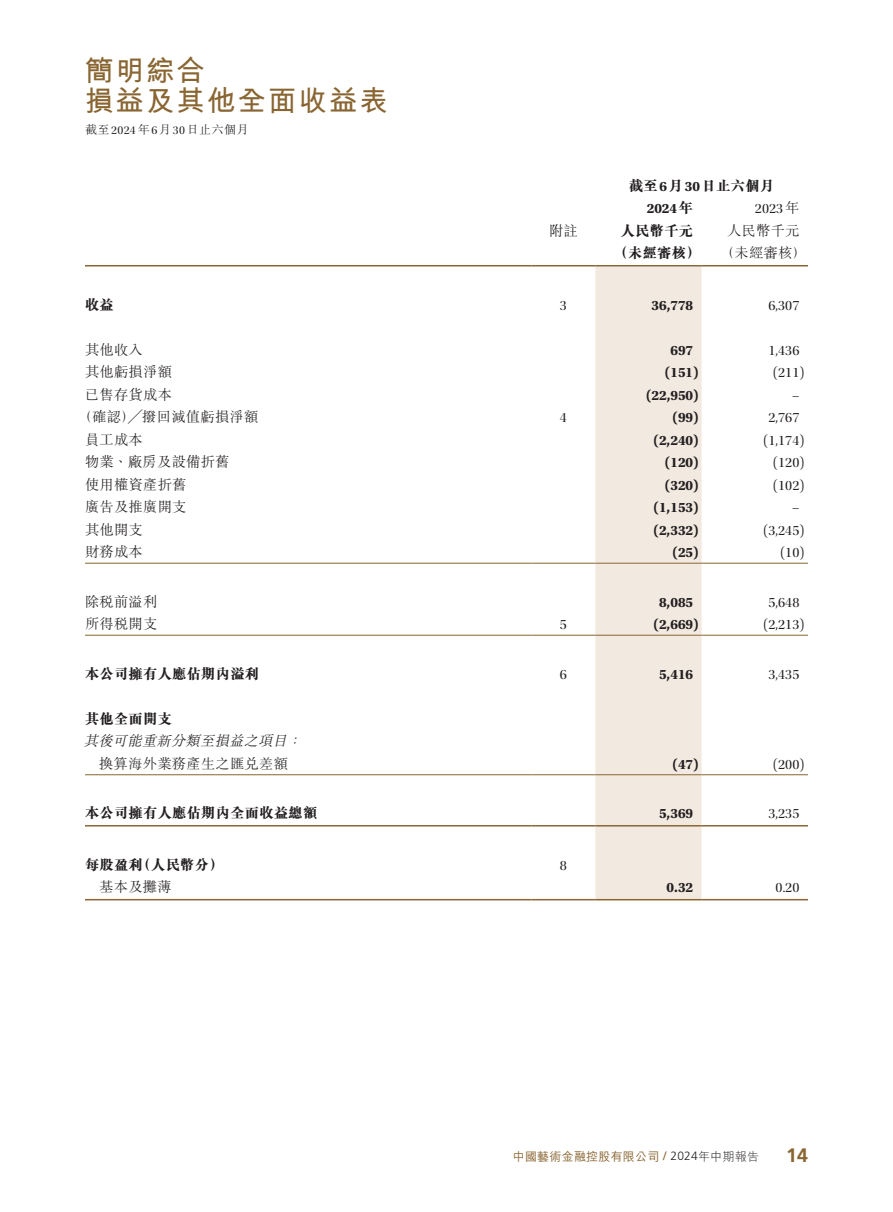
<style>
.page{position:relative;width:893px;height:1212px;background:#fff}
.page>*{position:absolute;margin:0;border:0;box-sizing:border-box;transform-origin:0 0}
.t1{font:700 28.5px/30px "M Hei HK";letter-spacing:.07em;color:#896531}
.t2{font:700 19.5px "Frutiger LT Std";color:#896531}
.t3{font:300 14.25px "M Sung HK";letter-spacing:.02em;color:#231f20}
.t4{font:700 14.25px "Utopia Std";color:#231f20}
.t5{font:14.25px "Utopia Std Disp";color:#231f20}
.t6{font:800 14.25px "M Sung HK";letter-spacing:.02em;color:#231f20}
.t7{font:italic 300 14.25px "M Sung HK";color:#231f20}
.t8{font:500 12px "M Hei HK";letter-spacing:.02em;color:#896531}
.t9{font:300 12px "M Sung HK";letter-spacing:.04em;color:#231f20}
.s1{font-family:"Utopia Std Disp";font-weight:400}
.s2{font-family:"Utopia Std";font-weight:700}
.s3{font-family:"M Sung HK";font-weight:300}
.s4{font-family:"M Sung HK";font-weight:800}
.s5{font-family:"Frutiger LT Std";font-weight:400}
.s6{font-family:"Frutiger LT Std";font-weight:300;color:#231f20}
.s7{font-weight:300;color:#231f20}
</style>
<div class="page">
<div style="left:595px;top:266px;width:107px;height:633px;background:#f2eae1"></div>
<hr style="left:85px;top:265px;width:446px;height:1px;background:#896531">
<hr style="left:531px;top:265px;width:64px;height:1px;background:#896531">
<hr style="left:595px;top:265px;width:107px;height:1px;background:#896531">
<hr style="left:702px;top:265px;width:106px;height:1px;background:#896531">
<hr style="left:85px;top:563px;width:446px;height:1px;background:#896531">
<hr style="left:531px;top:563px;width:64px;height:1px;background:#896531">
<hr style="left:595px;top:563px;width:107px;height:1px;background:#896531">
<hr style="left:702px;top:563px;width:106px;height:1px;background:#896531">
<hr style="left:85px;top:635px;width:446px;height:1px;background:#896531">
<hr style="left:531px;top:635px;width:64px;height:1px;background:#896531">
<hr style="left:595px;top:635px;width:107px;height:1px;background:#896531">
<hr style="left:702px;top:635px;width:106px;height:1px;background:#896531">
<hr style="left:85px;top:774px;width:446px;height:1px;background:#896531">
<hr style="left:531px;top:774px;width:64px;height:1px;background:#896531">
<hr style="left:595px;top:774px;width:107px;height:1px;background:#896531">
<hr style="left:702px;top:774px;width:106px;height:1px;background:#896531">
<hr style="left:85px;top:825px;width:446px;height:1px;background:#896531">
<hr style="left:531px;top:825px;width:64px;height:1px;background:#896531">
<hr style="left:595px;top:825px;width:107px;height:1px;background:#896531">
<hr style="left:702px;top:825px;width:106px;height:1px;background:#896531">
<hr style="left:85px;top:899px;width:446px;height:1px;background:#896531">
<hr style="left:531px;top:899px;width:64px;height:1px;background:#896531">
<hr style="left:595px;top:899px;width:107px;height:1px;background:#896531">
<hr style="left:702px;top:899px;width:106px;height:1px;background:#896531">
<h1 class="t1" style="left:85px;top:53px;width:304px">簡明綜合<br>損益及其他全面收益表</h1>
<p class="t9" style="left:85px;top:121px;width:165px">截至<span class="s1">2024</span>年<span class="s1">6</span>月<span class="s1">30</span>日止六個月</p>
<p class="t6" style="left:629px;top:178px;width:147px">截至<span class="s2">6</span>月<span class="s2">30</span>日止六個月</p>
<p class="t5" style="left:755px;top:201px;width:46px">2023 <span class="s3">年</span></p>
<p class="t4" style="left:647px;top:200px;width:48px">2024<span class="s4">年</span></p>
<p class="t3" style="left:549px;top:220px;width:30px">附註</p>
<p class="t6" style="left:621px;top:223px;width:74px">人民幣千元</p>
<p class="t3" style="left:727px;top:220px;width:74px">人民幣千元</p>
<p class="t6" style="left:614px;top:246px;width:88px">（未經審核）</p>
<p class="t3" style="left:720px;top:243px;width:88px">（未經審核(</p>
<p class="t6" style="left:85px;top:297px;width:30px">收益</p>
<p class="t5" style="left:560px;top:297px;width:9px">3</p>
<p class="t4" style="left:651px;top:297px;width:43px">36,778</p>
<p class="t5" style="left:768px;top:297px;width:33px">6,307</p>
<p class="t3" style="left:85px;top:339px;width:59px">其他收入</p>
<p class="t4" style="left:670px;top:342px;width:24px">697</p>
<p class="t5" style="left:768px;top:342px;width:33px">1,436</p>
<p class="t3" style="left:85px;top:362px;width:88px">其他虧損淨額</p>
<p class="t4" style="left:665px;top:364px;width:36px">)151(</p>
<p class="t5" style="left:773px;top:365px;width:33px">)211(</p>
<p class="t3" style="left:85px;top:384px;width:88px">已售存貨成本</p>
<p class="t4" style="left:646px;top:387px;width:55px">)22,950(</p>
<p class="t5" style="left:792px;top:387px;width:9px">–</p>
<p class="t3" style="left:78px;top:407px;width:182px">（確認）╱撥回減值虧損淨額</p>
<p class="t5" style="left:560px;top:410px;width:9px">4</p>
<p class="t4" style="left:672px;top:409px;width:28px">)99(</p>
<p class="t5" style="left:768px;top:410px;width:33px">2,767</p>
<p class="t3" style="left:85px;top:429px;width:59px">員工成本</p>
<p class="t4" style="left:653px;top:432px;width:47px">)2,240(</p>
<p class="t5" style="left:763px;top:432px;width:43px">)1,174(</p>
<p class="t3" style="left:85px;top:452px;width:146px">物業、廠房及設備折舊</p>
<p class="t4" style="left:665px;top:454px;width:36px">)120(</p>
<p class="t5" style="left:773px;top:455px;width:33px">)120(</p>
<p class="t3" style="left:85px;top:474px;width:103px">使用權資產折舊</p>
<p class="t4" style="left:665px;top:477px;width:36px">)320(</p>
<p class="t5" style="left:773px;top:477px;width:33px">)102(</p>
<p class="t3" style="left:85px;top:497px;width:103px">廣告及推廣開支</p>
<p class="t4" style="left:653px;top:499px;width:47px">)1,153(</p>
<p class="t5" style="left:792px;top:500px;width:9px">–</p>
<p class="t3" style="left:85px;top:519px;width:59px">其他開支</p>
<p class="t4" style="left:653px;top:522px;width:47px">)2,332(</p>
<p class="t5" style="left:763px;top:522px;width:43px">)3,245(</p>
<p class="t3" style="left:85px;top:542px;width:59px">財務成本</p>
<p class="t4" style="left:672px;top:544px;width:28px">)25(</p>
<p class="t5" style="left:780px;top:545px;width:26px">)10(</p>
<p class="t3" style="left:85px;top:591px;width:74px">除稅前溢利</p>
<p class="t4" style="left:659px;top:594px;width:36px">8,085</p>
<p class="t5" style="left:768px;top:594px;width:33px">5,648</p>
<p class="t3" style="left:85px;top:614px;width:74px">所得稅開支</p>
<p class="t5" style="left:560px;top:617px;width:9px">5</p>
<p class="t4" style="left:653px;top:616px;width:47px">)2,669(</p>
<p class="t5" style="left:763px;top:617px;width:43px">)2,213(</p>
<p class="t6" style="left:85px;top:666px;width:176px">本公司擁有人應佔期內溢利</p>
<p class="t6" style="left:85px;top:711px;width:88px">其他全面開支</p>
<p class="t5" style="left:560px;top:666px;width:9px">6</p>
<p class="t4" style="left:659px;top:666px;width:36px">5,416</p>
<p class="t5" style="left:768px;top:666px;width:33px">3,435</p>
<p class="t7" style="left:84px;top:731px;width:209px">其後可能重新分類至損益之項目</p>
<p class="t7" style="left:287px;top:731px;width:20px">：</p>
<p class="t3" style="left:99px;top:753px;width:190px">換算海外業務產生之匯兌差額</p>
<p class="t4" style="left:672px;top:756px;width:28px">)47(</p>
<p class="t5" style="left:773px;top:756px;width:33px">)200(</p>
<p class="t6" style="left:85px;top:806px;width:234px">本公司擁有人應佔期內全面收益總額</p>
<p class="t4" style="left:659px;top:805px;width:36px">5,369</p>
<p class="t5" style="left:768px;top:806px;width:33px">3,235</p>
<p class="t6" style="left:85px;top:857px;width:59px">每股盈利</p>
<p class="t6" style="left:137px;top:857px;width:88px">（人民幣分(</p>
<p class="t5" style="left:560px;top:857px;width:9px">8</p>
<p class="t3" style="left:99px;top:877px;width:74px">基本及攤薄</p>
<p class="t4" style="left:667px;top:879px;width:28px">0.32</p>
<p class="t5" style="left:775px;top:880px;width:25px">0.20</p>
<p class="t8" style="left:513px;top:1147px;width:248px">中國藝術金融控股有限公司 <span class="s5">/</span> <span class="s6">2024</span><span class="s7">年中期報告</span></p>
<h2 class="t2" style="left:786px;top:1143px;width:23px">14</h2>
</div>
